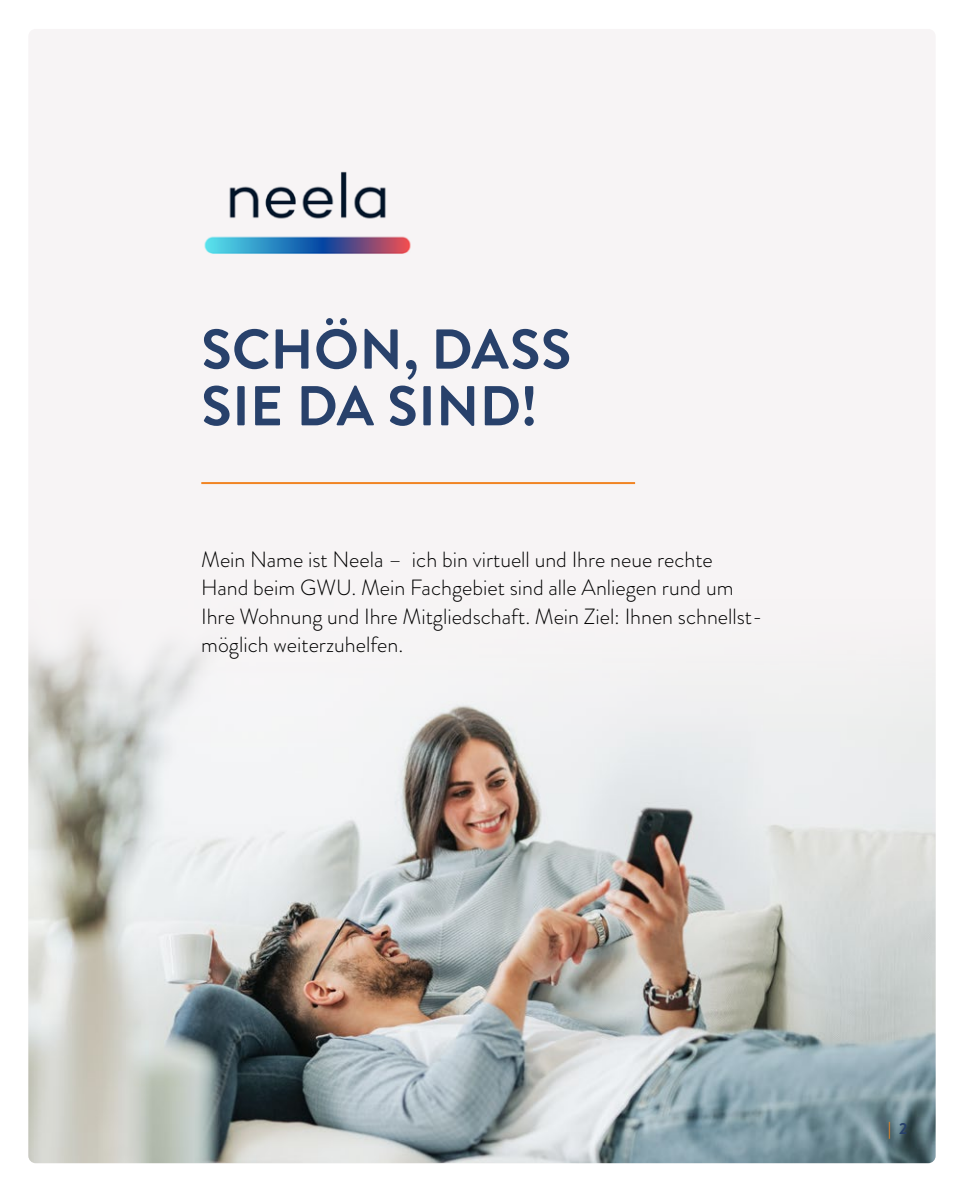
<style>
.page{position:relative;width:964px;height:1191px;background:#fff}
.page>*{position:absolute;margin:0;border:0;box-sizing:border-box;transform-origin:0 0}
.t1{font:700 56px/56.6px "Brandon Grotesque";letter-spacing:.005em;color:#28416b}
.t2{font:300 22px/28.4px "Brandon Grotesque";color:#000}
.t3{font:900 16px "Brandon Grotesque";color:#f18422}
.s1{font-weight:700;color:#28416b}
</style>
<div class="page">
<div style="left:28px;top:29px;width:907px;height:1134px;background:#f7f4f5;border-radius:7px"></div>
<img style="left:28px;top:628px;width:907px;height:535px">
<hr style="left:201px;top:482px;width:434px;height:2px;background:#f18422">
<img style="left:204px;top:171px;width:207px;height:83px">
<h1 class="t1" style="left:201px;top:322px;width:371px">SCHÖN, DASS<br>SIE DA SIND!</h1>
<p class="t2" style="left:201px;top:545px;width:563px">Mein Name ist Neela – ich bin virtuell und Ihre neue rechte Hand beim GWU. Mein Fachgebiet sind alle Anliegen rund um Ihre Wohnung und Ihre Mitgliedschaft. Mein Ziel: Ihnen schnellst&shy;möglich weiterzuhelfen.</p>
<p class="t3" style="left:888px;top:1117px;width:21px">| <span class="s1">2</span></p>
</div>
